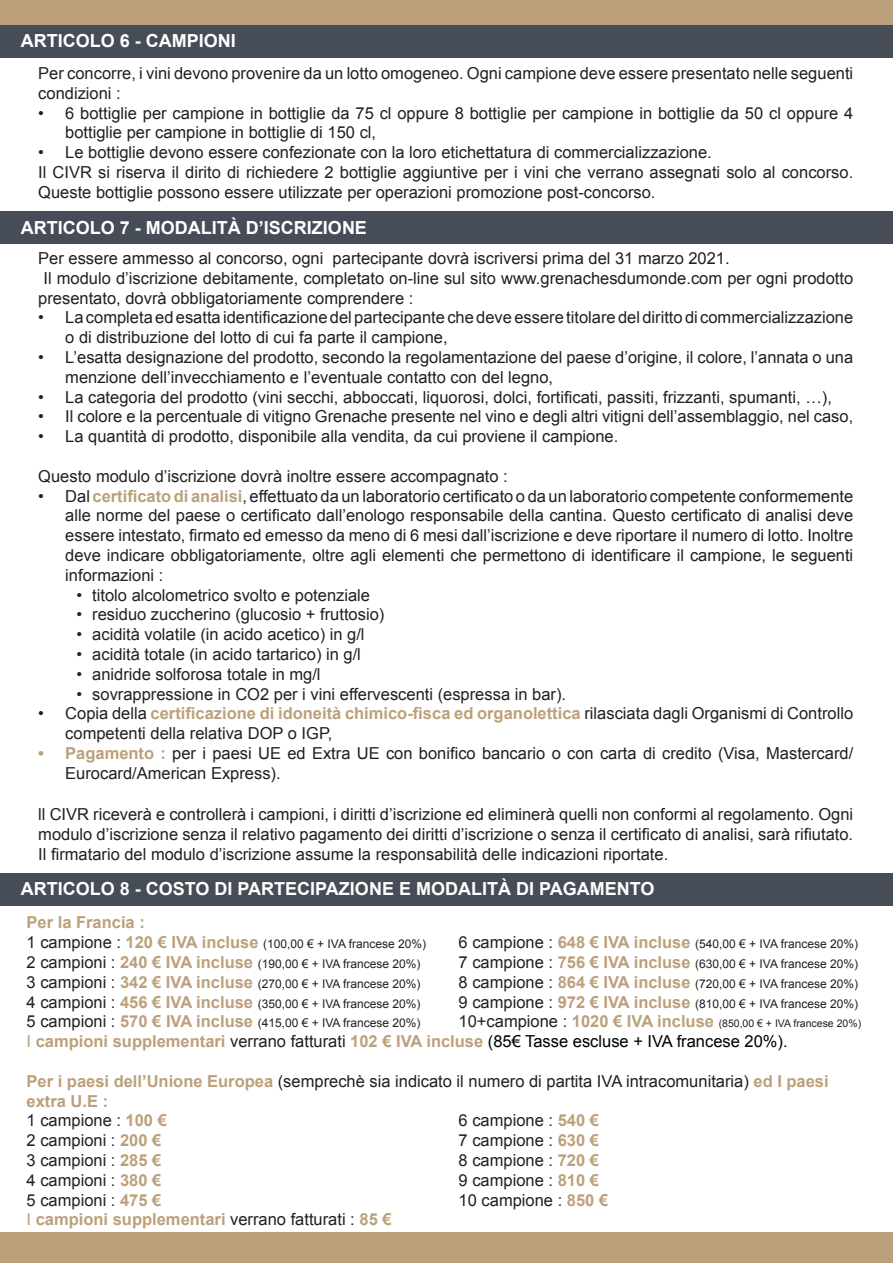
<style>
.page{position:relative;width:893px;height:1263px;background:#fff}
.page>*{position:absolute;margin:0;border:0;box-sizing:border-box;transform-origin:0 0}
.t1{font:700 18px "Arial";color:#fff}
.t2{font:16.5px/19.8px "Arial";color:#231f20}
.t3{font:700 16.5px "Arial";color:#bca07b}
.t4{font:12px "Arial";color:#231f20}
.t5{font:10.5px "Arial";color:#231f20}
.s1{font-weight:700;color:#bca07b}
.s2{font-size:16.5px}
.s3{font-weight:700;font-size:16.5px;color:#bca07b}
.s4{font-weight:400}
.s5{font-weight:400;color:#231f20}
.s6{font-weight:400;color:#000}
</style>
<div class="page">
<div style="left:0;top:0;width:893px;height:45px;background:#bca07b"></div>
<div style="left:0;top:26px;width:893px;height:32px;background:#464d57"></div>
<div style="left:0;top:212px;width:893px;height:32px;background:#464d57"></div>
<div style="left:0;top:873px;width:893px;height:32px;background:#464d57"></div>
<div style="left:0;top:1232px;width:893px;height:31px;background:#bca07b"></div>
<p class="t1" style="left:21px;top:29px;width:217px">ARTICOLO 6 - CAMPIONI</p>
<p class="t2" style="left:38px;top:63px;width:816px">Per concorre, i vini devono provenire da un lotto omogeneo. Ogni campione deve essere presentato nelle seguenti condizioni :</p>
<p class="t2" style="left:65px;top:103px;width:789px;text-indent:-27px">• 6 bottiglie per campione in bottiglie da 75 cl oppure 8 bottiglie per campione in bottiglie da 50 cl oppure 4 bottiglie per campione in bottiglie di 150 cl,</p>
<p class="t2" style="left:38px;top:143px;width:816px">• Le bottiglie devono essere confezionate con la loro etichettatura di commercializzazione.<br>Il CIVR si riserva il dirito di richiedere 2 bottiglie aggiuntive per i vini che verrano assegnati solo al concorso.<br>Queste bottiglie possono essere utilizzate per operazioni promozione post-concorso.</p>
<p class="t1" style="left:21px;top:215px;width:348px">ARTICOLO 7 - MODALITÀ D’ISCRIZIONE</p>
<p class="t2" style="left:38px;top:248px;width:693px">Per essere ammesso al concorso, ogni partecipante dovrà iscriversi prima del 31 marzo 2021.</p>
<p class="t2" style="left:43px;top:268px;width:811px">Il modulo d’iscrizione debitamente, completato on-line sul sito www.grenachesdumonde.com per ogni prodotto</p>
<p class="t2" style="left:38px;top:288px;width:377px">presentato, dovrà obbligatoriamente comprendere :</p>
<p class="t2" style="left:65px;top:308px;width:789px;text-indent:-27px">• La completa ed esatta identificazione del partecipante che deve essere titolare del diritto di commercializzazione o di distribuzione del lotto di cui fa parte il campione,</p>
<p class="t2" style="left:65px;top:347px;width:789px;text-indent:-27px">• L’esatta designazione del prodotto, secondo la regolamentazione del paese d’origine, il colore, l’annata o una menzione dell’invecchiamento e l’eventuale contatto con del legno,</p>
<p class="t2" style="left:38px;top:387px;width:795px">• La categoria del prodotto (vini secchi, abboccati, liquorosi, dolci, fortificati, passiti, frizzanti, spumanti, …),</p>
<p class="t2" style="left:38px;top:407px;width:816px">• Il colore e la percentuale di vitigno Grenache presente nel vino e degli altri vitigni dell’assemblaggio, nel caso,</p>
<p class="t2" style="left:38px;top:427px;width:582px">• La quantità di prodotto, disponibile alla vendita, da cui proviene il campione.</p>
<p class="t2" style="left:38px;top:466px;width:471px">Questo modulo d’iscrizione dovrà inoltre essere accompagnato :</p>
<p class="t2" style="left:65px;top:486px;width:789px;text-align:justify;text-indent:-27px">• Dal <span class="s1">certificato di analisi</span>, effettuato da un laboratorio certificato o da un laboratorio competente conformemente alle norme del paese o certificato dall’enologo responsabile della cantina. Questo certificato di analisi deve essere intestato, firmato ed emesso da meno di 6 mesi dall’iscrizione e deve riportare il numero di lotto. Inoltre deve indicare obbligatoriamente, oltre agli elementi che permettono di identificare il campione, le seguenti informazioni :</p>
<p class="t2" style="left:77px;top:585px;width:295px">• titolo alcolometrico svolto e potenziale</p>
<p class="t2" style="left:77px;top:605px;width:309px">• residuo zuccherino (glucosio + fruttosio)</p>
<p class="t2" style="left:77px;top:625px;width:290px">• acidità volatile (in acido acetico) in g/l</p>
<p class="t2" style="left:77px;top:644px;width:286px">• acidità totale (in acido tartarico) in g/l</p>
<p class="t2" style="left:77px;top:664px;width:246px">• anidride solforosa totale in mg/l</p>
<p class="t2" style="left:77px;top:684px;width:491px">• sovrappressione in CO2 per i vini effervescenti (espressa in bar).</p>
<p class="t2" style="left:65px;top:704px;width:789px;text-indent:-27px">• Copia della <span class="s1">certificazione di idoneità chimico-fisca ed organolettica</span> rilasciata dagli Organismi di Controllo competenti della relativa DOP o IGP,</p>
<p class="t2" style="left:65px;top:743px;width:789px;text-indent:-27px"><span class="s1">• Pagamento :</span> per i paesi UE ed Extra UE con bonifico bancario o con carta di credito (Visa, Mastercard/<br>Eurocard/American Express).</p>
<p class="t2" style="left:38px;top:804px;width:816px;text-align:justify">ll CIVR riceverà e controllerà i campioni, i diritti d’iscrizione ed eliminerà quelli non conformi al regolamento. Ogni modulo d’iscrizione senza il relativo pagamento dei diritti d’iscrizione o senza il certificato di analisi, sarà rifiutato.<br>Il firmatario del modulo d’iscrizione assume la responsabilità delle indicazioni riportate.</p>
<p class="t1" style="left:21px;top:877px;width:635px">ARTICOLO 8 - COSTO DI PARTECIPAZIONE E MODALITÀ DI PAGAMENTO</p>
<p class="t3" style="left:27px;top:912px;width:120px">Per la Francia :</p>
<p class="t4" style="left:27px;top:936px;width:401px"><span class="s2">1 campione :</span> <span class="s3">120 € IVA incluse</span> (100,00 € + IVA francese 20%)</p>
<p class="t4" style="left:459px;top:936px;width:401px"><span class="s2">6 campione :</span> <span class="s3">648 € IVA incluse</span> (540,00 € + IVA francese 20%)</p>
<p class="t4" style="left:27px;top:956px;width:395px"><span class="s2">2 campioni :</span> <span class="s3">240 € IVA incluse</span> (190,00 € + IVA francese 20%)</p>
<p class="t4" style="left:459px;top:956px;width:401px"><span class="s2">7 campione :</span> <span class="s3">756 € IVA incluse</span> (630,00 € + IVA francese 20%)</p>
<p class="t4" style="left:27px;top:976px;width:395px"><span class="s2">3 campioni :</span> <span class="s3">342 € IVA incluse</span> (270,00 € + IVA francese 20%)</p>
<p class="t4" style="left:459px;top:976px;width:401px"><span class="s2">8 campione :</span> <span class="s3">864 € IVA incluse</span> (720,00 € + IVA francese 20%)</p>
<p class="t4" style="left:27px;top:995px;width:395px"><span class="s2">4 campioni :</span> <span class="s3">456 € IVA incluse</span> (350,00 € + IVA francese 20%)</p>
<p class="t4" style="left:459px;top:995px;width:401px"><span class="s2">9 campione :</span> <span class="s3">972 € IVA incluse</span> (810,00 € + IVA francese 20%)</p>
<p class="t4" style="left:27px;top:1015px;width:395px"><span class="s2">5 campioni :</span> <span class="s3">570 € IVA incluse</span> (415,00 € + IVA francese 20%)</p>
<p class="t5" style="left:459px;top:1017px;width:404px"><span class="s2">10+campione :</span> <span class="s3">1020 € IVA incluse</span> (850,00 € + IVA francese 20%)</p>
<p class="t3" style="left:27px;top:1030px;width:762px"><span class="s4">I</span> campioni supplementari <span class="s5">verrano fatturati</span> 102 € IVA incluse <span class="s6">(85€ Tasse escluse + IVA francese 20%).</span></p>
<p class="t2" style="left:27px;top:1071px;width:804px"><span class="s1">Per i paesi dell’Unione Europea</span> (semprechè sia indicato il numero di partita IVA intracomunitaria) <span class="s1">ed I paesi extra U.E :<br></span>1 campione : <span class="s1">100 €</span></p>
<p class="t2" style="left:459px;top:1111px;width:142px">6 campione : <span class="s1">540 €</span></p>
<p class="t2" style="left:27px;top:1131px;width:136px">2 campioni : <span class="s1">200 €</span></p>
<p class="t2" style="left:459px;top:1131px;width:142px">7 campione : <span class="s1">630 €</span></p>
<p class="t2" style="left:27px;top:1150px;width:136px">3 campioni : <span class="s1">285 €</span></p>
<p class="t2" style="left:459px;top:1150px;width:142px">8 campione : <span class="s1">720 €</span></p>
<p class="t2" style="left:27px;top:1170px;width:136px">4 campioni : <span class="s1">380 €</span></p>
<p class="t2" style="left:459px;top:1170px;width:142px">9 campione : <span class="s1">810 €</span></p>
<p class="t2" style="left:27px;top:1190px;width:136px">5 campioni : <span class="s1">475 €</span></p>
<p class="t2" style="left:459px;top:1190px;width:151px">10 campione : <span class="s1">850 €</span></p>
<p class="t3" style="left:27px;top:1209px;width:366px"><span class="s4">I</span> campioni supplementari <span class="s5">verrano fatturati :</span> 85 €</p>
</div>
